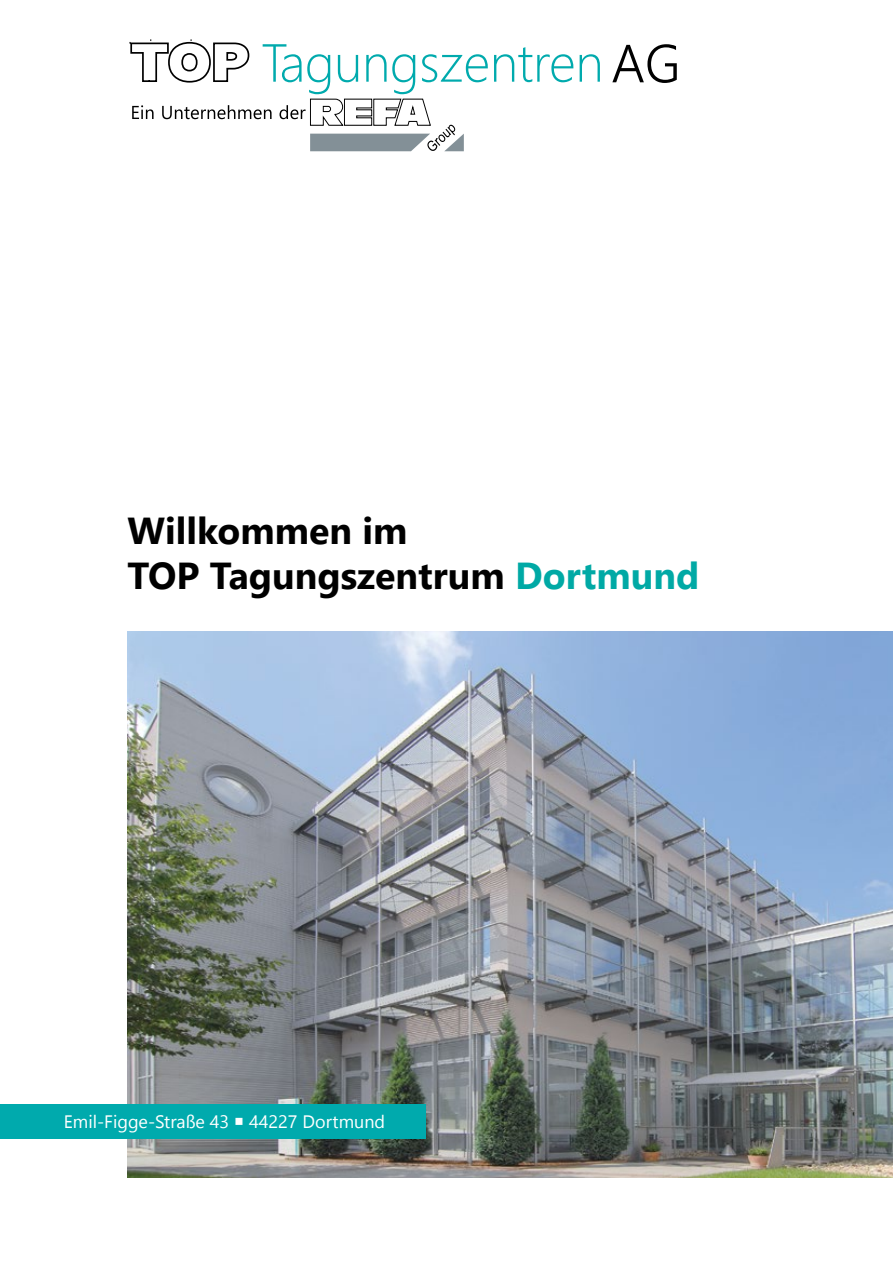
<style>
.page{position:relative;width:893px;height:1263px;background:#fff}
.page>*{position:absolute;margin:0;border:0;box-sizing:border-box;transform-origin:0 0}
.t1{font:300 53.55px "Segoe UI";color:#000}
.t2{font:700 37.5px/45px "Segoe UI";color:#000}
.t3{font:18px "Segoe UI";color:#fff}
.s1{color:#00a9a5}
</style>
<div class="page">
<img style="left:128px;top:631px;width:765px;height:547px">
<div style="left:0;top:1104px;width:425px;height:34px;background:#00aaad"></div>
<svg style="left:494px;top:47px;width:79px;height:35px"></svg>
<svg style="left:580px;top:54px;width:20px;height:28px"></svg>
<svg style="left:129px;top:39px;width:359px;height:112px"></svg>
<h1 class="t1" style="left:611px;top:20px;width:71px">AG</h1>
<p class="t2" style="left:128px;top:508px;width:573px">Willkommen im<br>TOP Tagungszentrum <span class="s1">Dortmund</span></p>
<p class="t3" style="left:64px;top:1107px;width:323px">Emil-Figge-Straße 43 ○ 44227 Dortmund</p>
</div>
